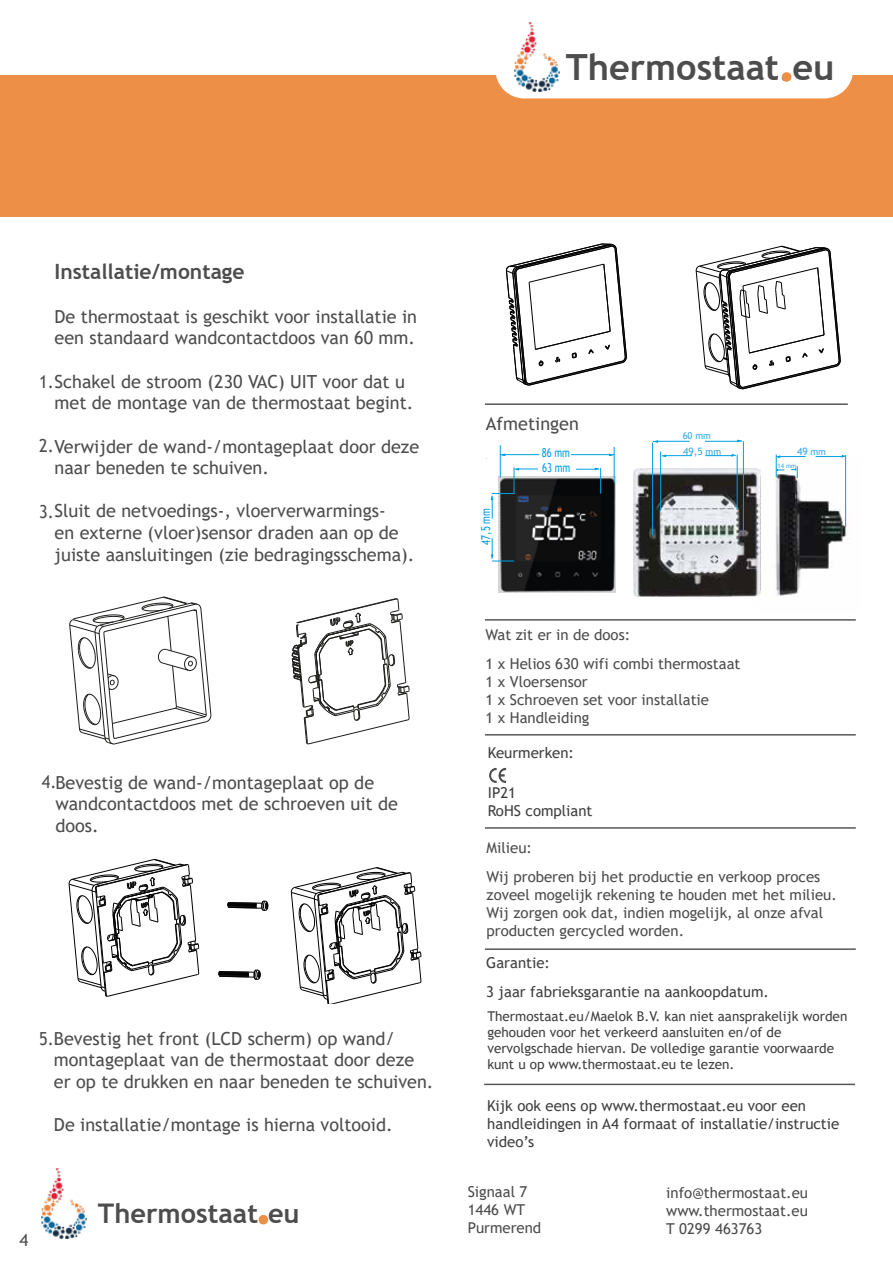
<style>
.page{position:relative;width:893px;height:1263px;background:#fff}
.page>*{position:absolute;margin:0;border:0;box-sizing:border-box;transform-origin:0 0}
.t1{font:700 36px "Trebuchet MS";color:#4d4d4d}
.t2{font:700 27px "Trebuchet MS";color:#4d4d4d}
.t3{font:700 21px "Trebuchet MS";color:#4d4d4d}
.t4{font:18px/21.6px "Trebuchet MS";color:#4d4d4d;scale:.91 1}
.t5{font:18px/21.6px "Trebuchet MS";color:#4d4d4d}
.t6{font:17.1px "Trebuchet MS";color:#4d4d4d}
.t7{font:15px/18px "Trebuchet MS";color:#4d4d4d}
.t8{font:15px/18px "Trebuchet MS";color:#404041}
.t9{font:13.5px/16.2px "Trebuchet MS";color:#404041}
.t10{font:12.3px/15.1px "Trebuchet MS";color:#009fe3;scale:.76 1}
.t11{font:10.2px "Trebuchet MS";color:#36a9e1}
.t12{font:9.45px "Trebuchet MS";color:#36a9e1}
.t13{font:6.3px "Trebuchet MS";color:#36a9e1}
.s1{font-size:54.15px;color:#ed8f47}
.s2{font-size:9.45px}
</style>
<div class="page">
<img style="left:754px;top:458px;width:93px;height:139px">
<hr style="left:845px;top:455px;width:1px;height:72px;background:#009fe3">
<svg style="left:816px;top:455px;width:30px;height:3px"></svg>
<svg style="left:776px;top:454px;width:30px;height:24px"></svg>
<img style="left:633px;top:469px;width:128px;height:127px">
<hr style="left:743px;top:441px;width:1px;height:95px;background:#009fe3">
<hr style="left:652px;top:442px;width:1px;height:93px;background:#009fe3">
<hr style="left:737px;top:455px;width:1px;height:55px;background:#009fe3">
<hr style="left:660px;top:451px;width:1px;height:60px;background:#009fe3">
<svg style="left:705px;top:454px;width:31px;height:3px"></svg>
<svg style="left:661px;top:454px;width:31px;height:3px"></svg>
<hr style="left:705px;top:441px;width:33px;height:1px;background:#009fe3">
<hr style="left:658px;top:441px;width:31px;height:1px;background:#009fe3">
<svg style="left:653px;top:440px;width:5px;height:3px"></svg>
<img style="left:499px;top:477px;width:117px;height:116px">
<hr style="left:500px;top:445px;width:1px;height:32px;background:#009fe3">
<hr style="left:614px;top:447px;width:1px;height:36px;background:#009fe3">
<hr style="left:505px;top:454px;width:34px;height:1px;background:#009fe3">
<hr style="left:571px;top:454px;width:39px;height:1px;background:#009fe3">
<svg style="left:500px;top:453px;width:5px;height:3px"></svg>
<svg style="left:609px;top:453px;width:5px;height:3px"></svg>
<svg style="left:490px;top:538px;width:24px;height:23px"></svg>
<svg style="left:576px;top:468px;width:25px;height:26px"></svg>
<svg style="left:491px;top:467px;width:47px;height:52px"></svg>
<div style="left:0;top:75px;width:893px;height:141px;background:#ed8f47"></div>
<div style="left:495px;top:16px;width:358px;height:82px;background:#fff;border-radius:29px"></div>
<img style="left:514px;top:23px;width:45px;height:69px">
<img style="left:42px;top:1169px;width:44px;height:69px">
<hr style="left:485px;top:619px;width:371px;height:2px;background:#575756">
<svg style="left:69px;top:859px;width:130px;height:138px"></svg>
<svg style="left:227px;top:900px;width:41px;height:11px"></svg>
<svg style="left:218px;top:969px;width:43px;height:11px"></svg>
<svg style="left:291px;top:867px;width:130px;height:137px"></svg>
<svg style="left:69px;top:596px;width:142px;height:148px"></svg>
<svg style="left:291px;top:598px;width:119px;height:146px"></svg>
<svg style="left:696px;top:246px;width:145px;height:143px"></svg>
<svg style="left:506px;top:243px;width:121px;height:143px"></svg>
<svg style="left:489px;top:768px;width:17px;height:15px"></svg>
<hr style="left:485px;top:948px;width:371px;height:2px;background:#575756">
<hr style="left:485px;top:827px;width:371px;height:2px;background:#575756">
<hr style="left:485px;top:734px;width:371px;height:1px;background:#575756">
<hr style="left:485px;top:403px;width:363px;height:2px;background:#575756">
<hr style="left:484px;top:1084px;width:371px;height:1px;background:#575756">
<h1 class="t1" style="left:566px;top:45px;width:270px">Thermostaat<span class="s1">.</span>eu</h1>
<p class="t3" style="left:55px;top:259px;width:191px">Installatie/montage</p>
<p class="t5" style="left:55px;top:305px;width:364px">De thermostaat is geschikt voor installatie in een standaard wandcontactdoos van 60 mm.</p>
<p class="t4" style="left:55px;top:370px;width:396px;text-indent:-15px">1.Schakel de stroom (230 VAC) UIT voor dat u met de montage van de thermostaat begint.</p>
<p class="t4" style="left:55px;top:435px;width:402px;text-indent:-15px">2.Verwijder de wand-/montageplaat door deze naar beneden te schuiven.</p>
<p class="t4" style="left:55px;top:500px;width:397px;text-indent:-15px">3.Sluit de netvoedings-, vloerverwarmings-<br>en externe (vloer)sensor draden aan op de juiste aansluitingen (zie bedragingsschema).</p>
<p class="t4" style="left:55px;top:771px;width:378px;text-indent:-14px">4.Bevestig de wand-/montageplaat op de wandcontactdoos met de schroeven uit de doos.</p>
<p class="t4" style="left:54px;top:1027px;width:419px;text-indent:-15px">5.Bevestig het front (LCD scherm) op wand/ montageplaat van de thermostaat door deze er op te drukken en naar beneden te schuiven.</p>
<p class="t5" style="left:54px;top:1114px;width:340px">De installatie/montage is hierna voltooid.</p>
<p class="t6" style="left:19px;top:1229px;width:10px">4</p>
<h2 class="t2" style="left:98px;top:1197px;width:203px">Thermostaat.eu<span class="s1">.</span></h2>
<p class="t5" style="left:486px;top:412px;width:94px">Afmetingen</p>
<p class="t10" style="left:478px;top:545px;width:50px;rotate:-90deg">47,5 mm</p>
<p class="t10" style="left:542px;top:445px;width:39px">86 mm<br>63 mm</p>
<p class="t12" style="left:683px;top:430px;width:30px">60 mm</p>
<p class="t11" style="left:683px;top:444px;width:40px">49,5 <span class="s2">mm</span></p>
<p class="t11" style="left:797px;top:444px;width:31px">49 <span class="s2">mm</span></p>
<p class="t13" style="left:778px;top:461px;width:20px">14 mm</p>
<p class="t7" style="left:485px;top:620px;width:257px;line-height:28.8px">Wat zit er in de doos:<br>1 x Helios 630 wifi combi thermostaat</p>
<p class="t7" style="left:485px;top:672px;width:225px">1 x Vloersensor<br>1 x Schroeven set voor installatie<br>1 x Handleiding</p>
<p class="t8" style="left:488px;top:744px;width:88px">Keurmerken:</p>
<p class="t8" style="left:488px;top:783px;width:106px">IP21<br>RoHS compliant</p>
<p class="t7" style="left:487px;top:833px;width:335px;line-height:28.8px">Milieu:<br>Wij proberen bij het productie en verkoop proces</p>
<p class="t7" style="left:487px;top:886px;width:352px">zoveel mogelijk rekening te houden met het milieu.<br>Wij zorgen ook dat, indien mogelijk, al onze afval producten gercycled worden.</p>
<p class="t8" style="left:486px;top:948px;width:284px;line-height:28.8px">Garantie:<br>3 jaar fabrieksgarantie na aankoopdatum.</p>
<p class="t9" style="left:487px;top:1008px;width:361px">Thermostaat.eu/Maelok B.V. kan niet aansprakelijk worden gehouden voor het verkeerd aansluiten en/of de vervolgschade hiervan. De volledige garantie voorwaarde kunt u op www.thermostaat.eu te lezen.</p>
<p class="t8" style="left:487px;top:1097px;width:354px">Kijk ook eens op www.thermostaat.eu voor een handleidingen in A4 formaat of installatie/instructie video’s</p>
<p class="t7" style="left:468px;top:1182px;width:75px">Signaal 7<br>1446 WT<br>Purmerend</p>
<p class="t7" style="left:666px;top:1183px;width:143px;text-align:justify">info@thermostaat.eu www.thermostaat.eu T 0299 463763</p>
</div>
